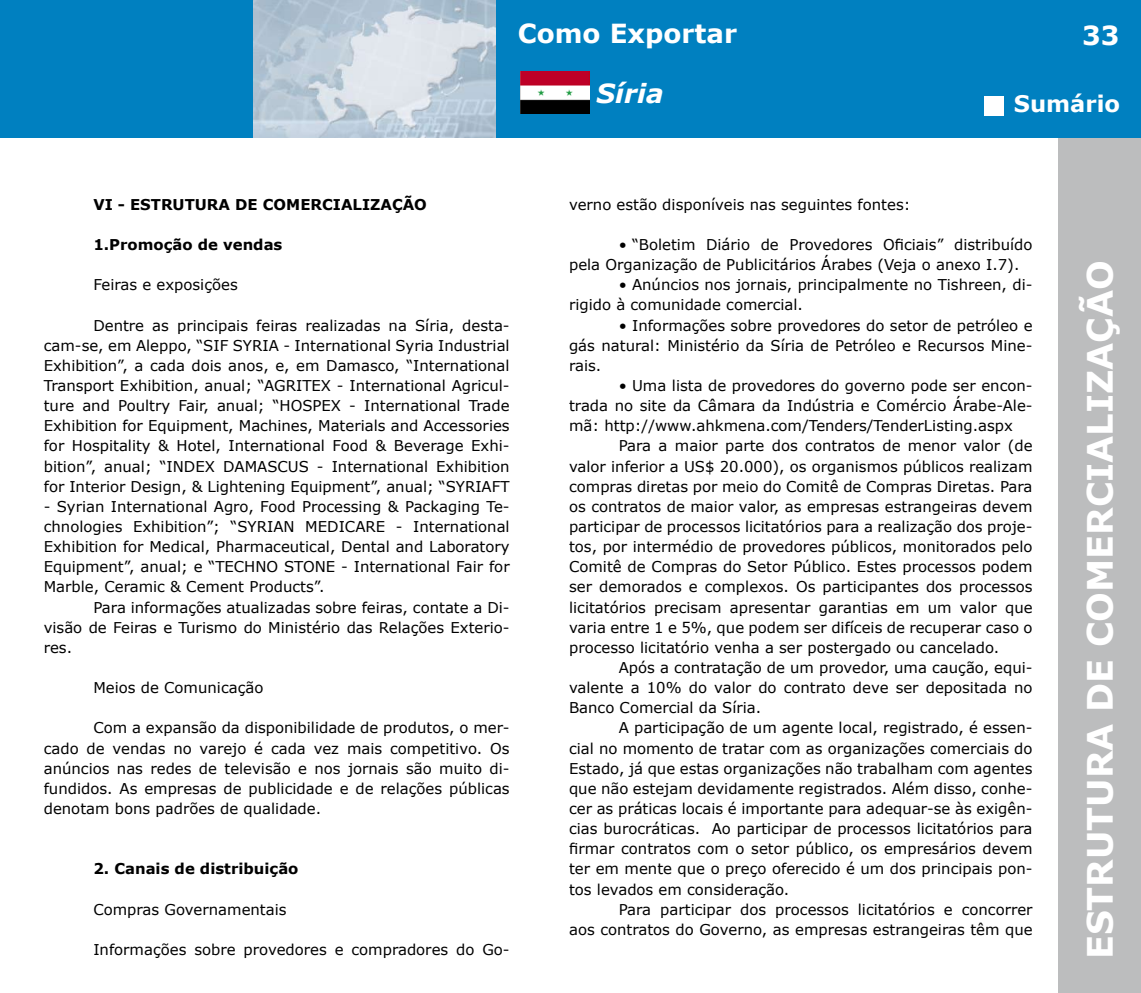
<style>
.page{position:relative;width:1141px;height:993px;background:#fff}
.page>*{position:absolute;margin:0;border:0;box-sizing:border-box;transform-origin:0 0}
.t1{font:700 35px "Verdana";color:#fff}
.t2{font:700 26.25px "Verdana";color:#fff}
.t3{font:italic 700 26.25px "Verdana";color:#fff}
.t4{font:700 22.75px "Verdana";color:#fff}
.t5{font:14.88px/20.1px "Verdana";color:#000;text-align:justify}
.t6{font:700 14.88px "Verdana";color:#000}
</style>
<div class="page">
<hr style="left:0;top:0;width:1px;height:992px;background:#bcbdbe">
<div style="left:1058px;top:0;width:83px;height:992px;background:#bcbdbe"></div>
<div style="left:0;top:0;width:1141px;height:137px;background:#0080c0"></div>
<img style="left:254px;top:0;width:242px;height:137px">
<div style="left:984px;top:96px;width:19px;height:19px;background:#fff"></div>
<img style="left:520px;top:71px;width:70px;height:42px">
<h2 class="t2" style="left:518px;top:16px;width:221px">Como Exportar</h2>
<h2 class="t3" style="left:596px;top:77px;width:69px">Síria</h2>
<h3 class="t4" style="left:1014px;top:89px;width:108px">Sumário</h3>
<h2 class="t2" style="left:1082px;top:19px;width:18px">33</h2>
<p class="t6" style="left:93px;top:195px;width:335px">VI - ESTRUTURA DE COMERCIALIZAÇÃO</p>
<p class="t6" style="left:93px;top:235px;width:191px">1 .Promoção de vendas</p>
<p class="t5" style="left:93px;top:274px;width:146px">Feiras e exposições</p>
<p class="t5" style="left:44px;top:314px;width:467px;text-indent:50px">Dentre as principais feiras realizadas na Síria, desta&shy;cam-se, em Aleppo, “SIF SYRIA - International Syria Industrial Exhibition”, a cada dois anos, e, em Damasco, “International Transport Exhibition, anual; “AGRITEX - International Agricul&shy;ture and Poultry Fair, anual; “HOSPEX - International Trade Exhibition for Equipment, Machines, Materials and Accessories for Hospitality &amp; Hotel, International Food &amp; Beverage Exhi&shy;bition”, anual; “INDEX DAMASCUS - International Exhibition for Interior Design, &amp; Lightening Equipment”, anual; “SYRIAFT</p>
<p class="t5" style="left:44px;top:495px;width:467px">- Syrian International Agro, Food Processing &amp; Packaging Te&shy;chnologies Exhibition”; “SYRIAN MEDICARE - International Exhibition for Medical, Pharmaceutical, Dental and Laboratory Equipment”, anual; e “TECHNO STONE - International Fair for Marble, Ceramic &amp; Cement Products”.</p>
<p class="t5" style="left:44px;top:596px;width:467px;text-indent:50px">Para informações atualizadas sobre feiras, contate a Di&shy;visão de Feiras e Turismo do Ministério das Relações Exterio&shy;res.</p>
<p class="t5" style="left:93px;top:677px;width:172px">Meios de Comunicação</p>
<p class="t5" style="left:44px;top:717px;width:467px;text-indent:50px">Com a expansão da disponibilidade de produtos, o mer&shy;cado de vendas no varejo é cada vez mais competitivo. Os anúncios nas redes de televisão e nos jornais são muito di&shy;fundidos. As empresas de publicidade e de relações públicas denotam bons padrões de qualidade.</p>
<p class="t6" style="left:93px;top:859px;width:207px">2. Canais de distribuição</p>
<p class="t5" style="left:93px;top:898px;width:195px">Compras Governamentais</p>
<p class="t5" style="left:93px;top:938px;width:418px">Informações sobre provedores e compradores do Go-</p>
<p class="t5" style="left:569px;top:194px;width:343px">verno estão disponíveis nas seguintes fontes:</p>
<p class="t5" style="left:569px;top:234px;width:465px;text-indent:50px">• “Boletim Diário de Provedores Oficiais” distribuído pela Organização de Publicitários Árabes (Veja o anexo I.7).</p>
<p class="t5" style="left:569px;top:274px;width:465px;text-indent:50px">• Anúncios nos jornais, principalmente no Tishreen, di&shy;rigido à comunidade comercial.</p>
<p class="t5" style="left:569px;top:314px;width:465px;text-indent:50px">• Informações sobre provedores do setor de petróleo e gás natural: Ministério da Síria de Petróleo e Recursos Mine&shy;rais.</p>
<p class="t5" style="left:569px;top:375px;width:465px;text-indent:50px">• Uma lista de provedores do governo pode ser encon&shy;trada no site da Câmara da Indústria e Comércio Árabe-Ale&shy;mã: http://www.ahkmena.com/Tenders/TenderListing.aspx</p>
<p class="t5" style="left:569px;top:435px;width:465px;text-indent:50px">Para a maior parte dos contratos de menor valor (de valor inferior a US$ 20.000), os organismos públicos realizam compras diretas por meio do Comitê de Compras Diretas. Para os contratos de maior valor, as empresas estrangeiras devem participar de processos licitatórios para a realização dos proje&shy;tos, por intermédio de provedores públicos, monitorados pelo Comitê de Compras do Setor Público. Estes processos podem ser demorados e complexos. Os participantes dos processos licitatórios precisam apresentar garantias em um valor que varia entre 1 e 5%, que podem ser difíceis de recuperar caso o processo licitatório venha a ser postergado ou cancelado.</p>
<p class="t5" style="left:569px;top:656px;width:465px;text-indent:50px">Após a contratação de um provedor, uma caução, equi&shy;valente a 10% do valor do contrato deve ser depositada no Banco Comercial da Síria.</p>
<p class="t5" style="left:569px;top:717px;width:465px;text-indent:50px">A participação de um agente local, registrado, é essen&shy;cial no momento de tratar com as organizações comerciais do Estado, já que estas organizações não trabalham com agentes que não estejam devidamente registrados. Além disso, conhe&shy;cer as práticas locais é importante para adequar-se às exigên&shy;cias burocráticas. Ao participar de processos licitatórios para firmar contratos com o setor público, os empresários devem ter em mente que o preço oferecido é um dos principais pon&shy;tos levados em consideração.</p>
<p class="t5" style="left:569px;top:898px;width:465px;text-align:right">Para participar dos processos licitatórios e concorrer<br>aos contratos do Governo, as empresas estrangeiras têm que</p>
<h1 class="t1" style="left:1078px;top:959px;width:700px;rotate:-90deg">ESTRUTURA DE COMERCIALIZAÇÃO</h1>
</div>
